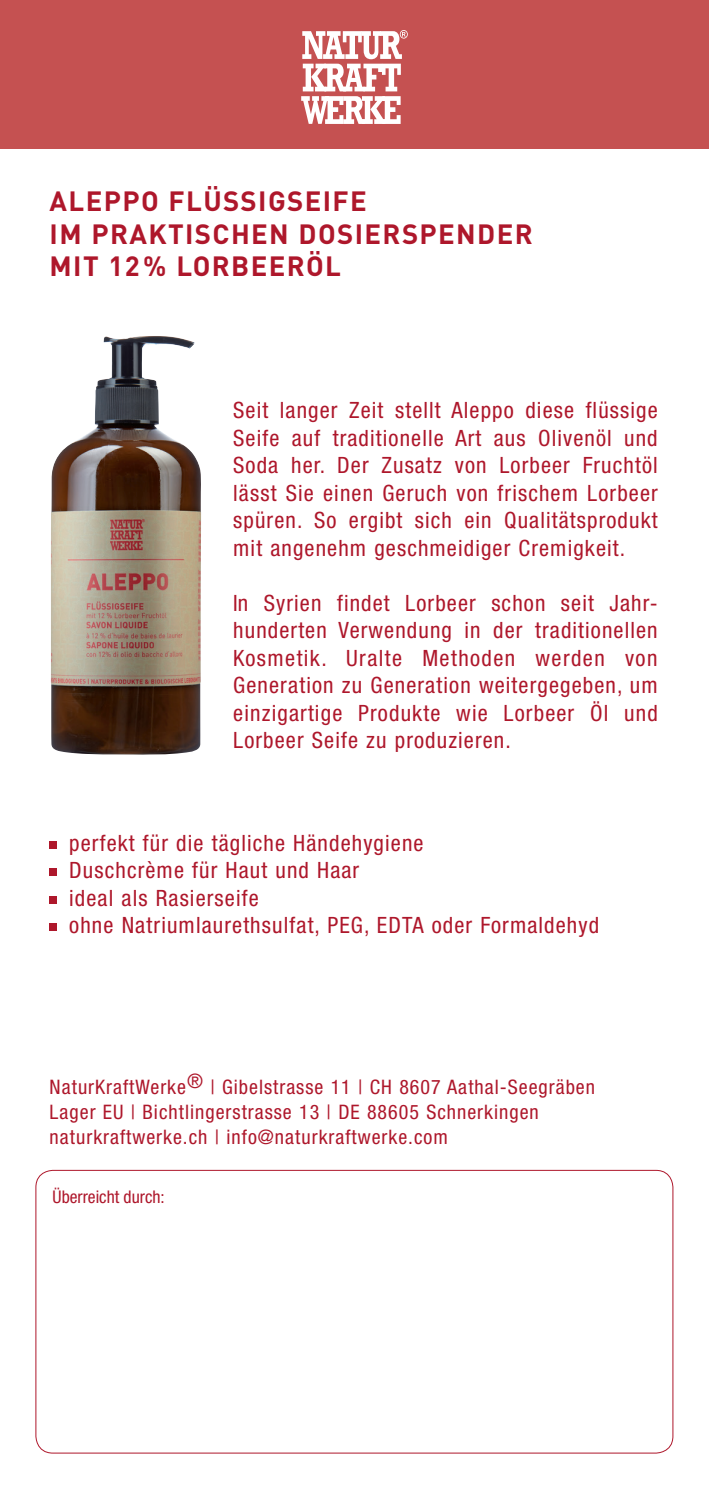
<style>
.page{position:relative;width:709px;height:1489px;background:#fff}
.page>*{position:absolute;margin:0;border:0;box-sizing:border-box;transform-origin:0 0}
.t1{font:700 27.5px/32.5px "DIN";letter-spacing:.05em;color:#ae172b}
.t2{font:condensed 22.5px/27.5px "Helvetica Neue";letter-spacing:.05em;color:#ae172b;text-align:justify}
.t3{font:condensed 20px/25px "Helvetica Neue";letter-spacing:.05em;color:#ae172b}
.t4{font:condensed 17.5px "Helvetica Neue";color:#ae172b}
</style>
<div class="page">
<img style="left:51px;top:336px;width:150px;height:418px">
<div style="left:50px;top:840px;width:7px;height:8px;background:#ae172b"></div>
<div style="left:50px;top:868px;width:7px;height:7px;background:#ae172b"></div>
<div style="left:50px;top:895px;width:7px;height:8px;background:#ae172b"></div>
<div style="left:50px;top:923px;width:7px;height:7px;background:#ae172b"></div>
<div style="left:0;top:0;width:709px;height:149px;background:#c55151"></div>
<svg style="left:301px;top:30px;width:107px;height:94px"></svg>
<p class="t1" style="left:50px;top:184px;width:484px">ALEPPO FLÜSSIGSEIFE<br>IM PRAKTISCHEN DOSIERSPENDER<br>MIT 12% LORBEERÖL</p>
<p class="t2" style="left:233px;top:396px;width:426px">Seit langer Zeit stellt Aleppo diese flüssige Seife auf traditionelle Art aus Olivenöl und Soda her. Der Zusatz von Lorbeer Fruchtöl lässt Sie einen Geruch von frischem Lorbeer spüren. So ergibt sich ein Qualitätsprodukt mit angenehm geschmeidiger Cremigkeit.</p>
<p class="t2" style="left:233px;top:589px;width:426px">In Syrien findet Lorbeer schon seit Jahr&shy;hunderten Verwendung in der traditionellen Kosmetik. Uralte Methoden werden von Generation zu Generation weitergegeben, um einzigartige Produkte wie Lorbeer Öl und Lorbeer Seife zu produzieren.</p>
<p class="t2" style="left:69px;top:829px;width:531px;text-align:left">perfekt für die tägliche Händehygiene<br>Duschcrème für Haut und Haar<br>ideal als Rasierseife<br>ohne Natriumlaurethsulfat, PEG, EDTA oder Formaldehyd</p>
<p class="t3" style="left:50px;top:1074px;width:547px">NaturKraftWerke® | Gibelstrasse 11 | CH 8607 Aathal-Seegräben<br>Lager EU | Bichtlingerstrasse 13 | DE 88605 Schnerkingen naturkraftwerke.ch | info@naturkraftwerke.com</p>
<p class="t4" style="left:53px;top:1186px;width:114px">Überreicht durch:</p>
</div>
